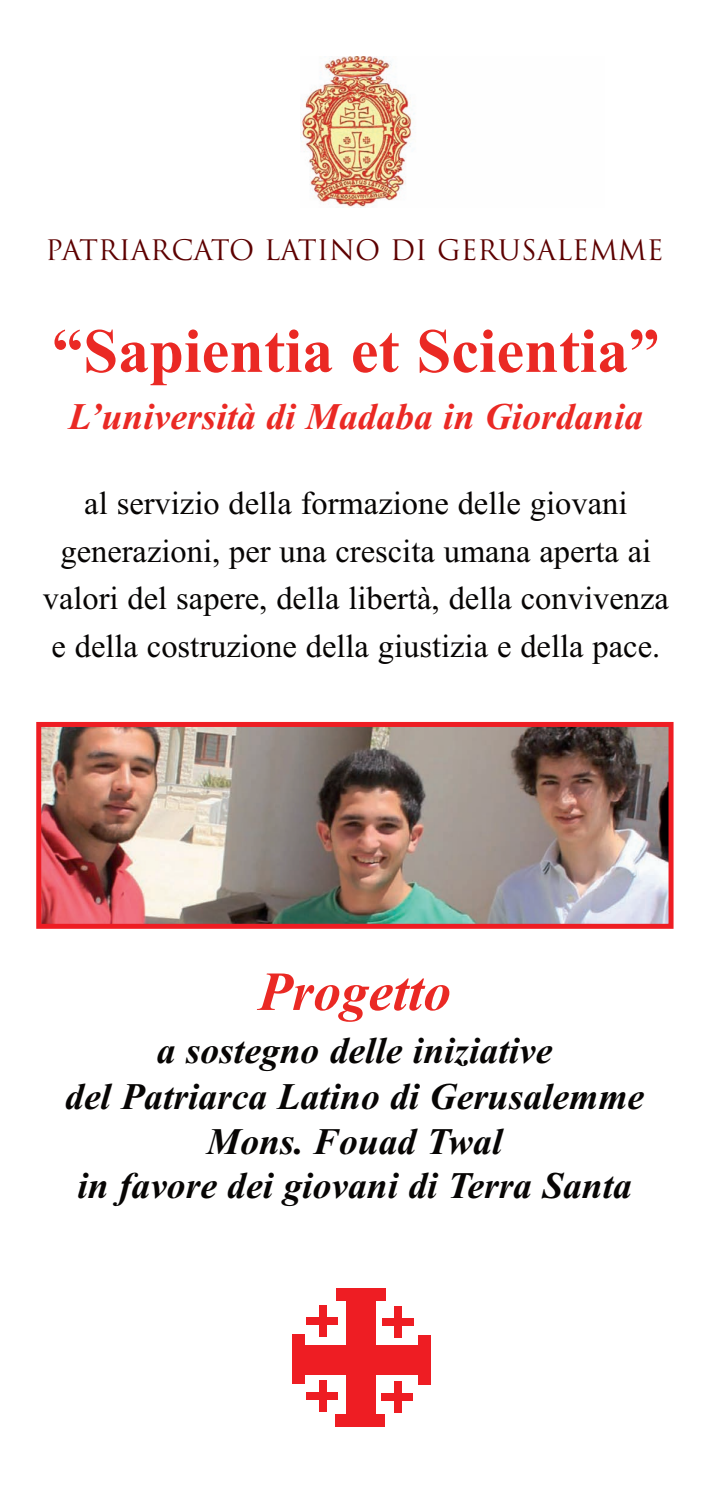
<style>
.page{position:relative;width:709px;height:1489px;background:#fff}
.page>*{position:absolute;margin:0;border:0;box-sizing:border-box;transform-origin:0 0}
.t1{font:700 62.5px "Times New Roman";color:#ea2924}
.t2{font:italic 700 55px "Times New Roman";color:#ea2924}
.t3{font:italic 700 37.5px/45px "Times New Roman";color:#070504;text-align:center}
.t4{font:italic 700 37.5px "Times New Roman";color:#ea2924}
.t5{font:32.5px/47.5px "Times New Roman";color:#070504;text-align:center}
.t6{font:27.5px "Trajan";color:#5d0000}
</style>
<div class="page">
<img style="left:301px;top:57px;width:114px;height:151px">
<img style="left:42px;top:728px;width:625px;height:194px">
<div style="left:36px;top:722px;width:637px;height:206px;border:5px solid #ee1d23"></div>
<div style="left:346px;top:1287px;width:29px;height:139px;background:#ee1d23"></div>
<div style="left:336px;top:1287px;width:50px;height:13px;background:#ee1d23"></div>
<div style="left:335px;top:1414px;width:50px;height:13px;background:#ee1d23"></div>
<div style="left:292px;top:1344px;width:139px;height:30px;background:#ee1d23"></div>
<div style="left:292px;top:1334px;width:13px;height:50px;background:#ee1d23"></div>
<div style="left:418px;top:1335px;width:13px;height:49px;background:#ee1d23"></div>
<div style="left:319px;top:1305px;width:8px;height:31px;background:#ee1d23"></div>
<div style="left:307px;top:1316px;width:31px;height:8px;background:#ee1d23"></div>
<div style="left:394px;top:1306px;width:8px;height:31px;background:#ee1d23"></div>
<div style="left:382px;top:1317px;width:31px;height:8px;background:#ee1d23"></div>
<div style="left:394px;top:1381px;width:8px;height:31px;background:#ee1d23"></div>
<div style="left:382px;top:1392px;width:31px;height:8px;background:#ee1d23"></div>
<div style="left:319px;top:1380px;width:8px;height:31px;background:#ee1d23"></div>
<div style="left:306px;top:1391px;width:32px;height:8px;background:#ee1d23"></div>
<p class="t6" style="left:45px;top:234px;width:619px">PATRIARCATO LATINO DI GERUSALEMME</p>
<h1 class="t1" style="left:52px;top:314px;width:609px">“Sapientia et Scientia”</h1>
<p class="t4" style="left:68px;top:394px;width:576px">L’università di Madaba in Giordania</p>
<p class="t5" style="left:43px;top:479px;width:627px">al servizio della formazione delle giovani generazioni, per una crescita umana aperta ai valori del sapere, della libertà, della convivenza e della costruzione della giustizia e della pace.</p>
<h2 class="t2" style="left:258px;top:958px;width:194px">Progetto</h2>
<p class="t3" style="left:65px;top:1027px;width:580px">a sostegno delle iniziative<br>del Patriarca Latino di Gerusalemme<br>Mons. Fouad Twal<br>in favore dei giovani di Terra Santa</p>
</div>
